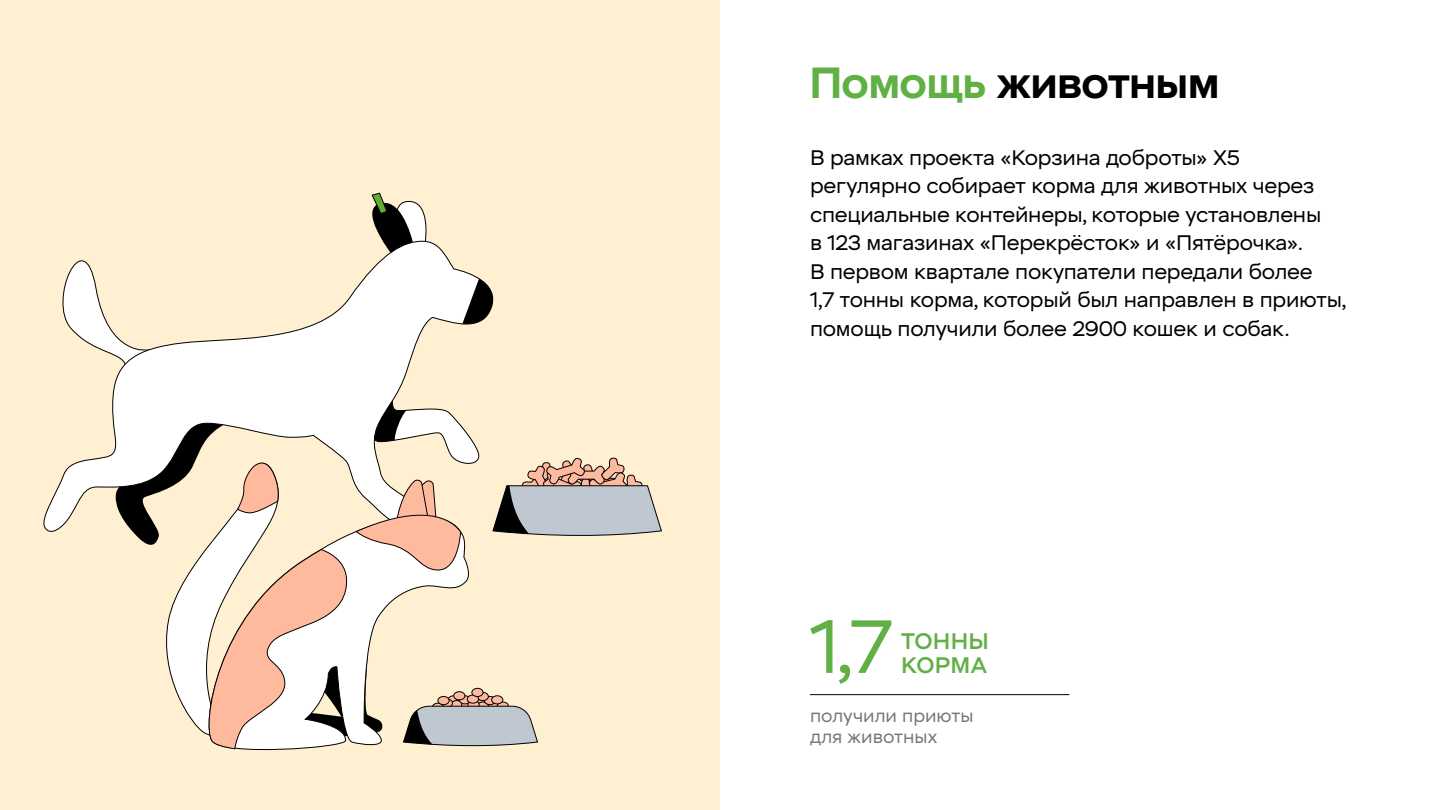
<style>
.page{position:relative;width:1440px;height:810px;background:#fff}
.page>*{position:absolute;margin:0;border:0;box-sizing:border-box;transform-origin:0 0}
.t1{font:75px "X5 Sans";color:#61b046}
.t2{font:700 43.5px "X5 Sans";letter-spacing:-.03em;color:#000}
.t3{font:500 22.5px/24px "X5 Sans";letter-spacing:.01em;color:#61b046}
.t4{font:21px/28.5px "X5 Sans";letter-spacing:-.01em;color:#000}
.t5{font:18px/21px "X5 Sans";color:#74787d}
.s1{color:#61b046}
</style>
<div class="page">
<div style="left:0;top:0;width:720px;height:810px;background:#fff0d1"></div>
<hr style="left:810px;top:694px;width:260px;height:1px;background:#000">
<svg style="left:47px;top:192px;width:615px;height:558px"></svg>
<h2 class="t2" style="left:809px;top:56px;width:412px"><span class="s1">Помощь</span> животным</h2>
<p class="t4" style="left:810px;top:144px;width:538px">В рамках проекта «Корзина доброты» X5 регулярно собирает корма для животных через специальные контейнеры, которые установлены<br>в 123 магазинах «Перекрёсток» и «Пятёрочка».<br>В первом квартале покупатели передали более<br>1,7 тонны корма, который был направлен в приюты, помощь получили более 2900 кошек и собак.</p>
<h1 class="t1" style="left:810px;top:603px;width:84px">1,7</h1>
<p class="t3" style="left:901px;top:629px;width:89px">ТОННЫ<br>КОРМА</p>
<p class="t5" style="left:810px;top:705px;width:165px">получили приюты для животных</p>
</div>
